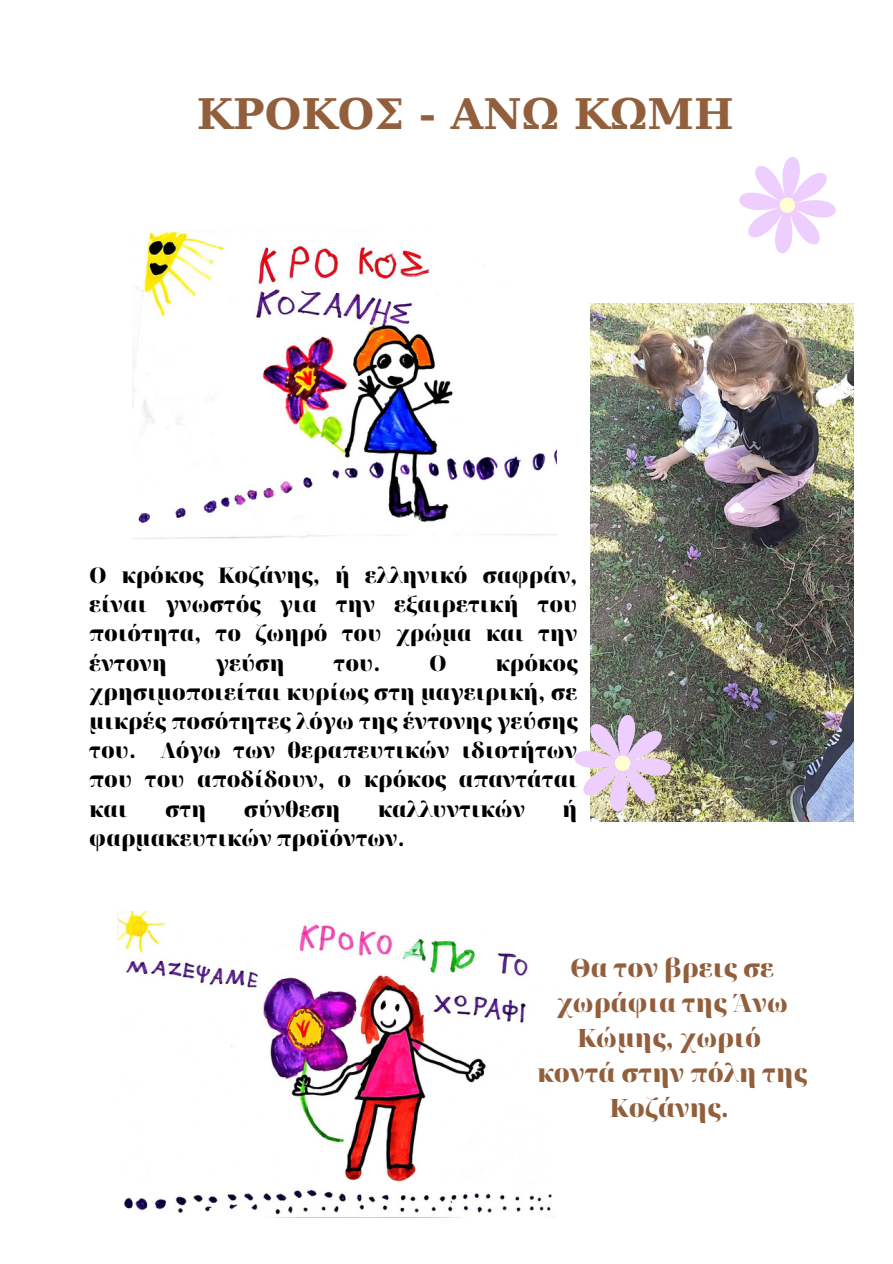
<style>
.page{position:relative;width:893px;height:1264px;background:#fff}
.page>*{position:absolute;margin:0;border:0;box-sizing:border-box;transform-origin:0 0}
.t1{font:700 42px "DejaVu Serif";color:#925f3c}
.t2{font:900 25.2px/35px "Noto Serif Display";color:#925f3c;text-align:center}
.t3{font:900 21.6px/29.2px "Noto Serif Display";color:#000;text-align:justify}
</style>
<div class="page">
<img style="left:133px;top:230px;width:423px;height:309px">
<img style="left:590px;top:303px;width:263px;height:518px">
<img style="left:117px;top:911px;width:435px;height:304px">
<svg style="left:739px;top:157px;width:97px;height:97px"></svg>
<img style="left:574px;top:697px;width:114px;height:125px">
<p class="t1" style="left:197px;top:89px;width:538px">ΚΡΟΚΟΣ - ΑΝΩ ΚΩΜΗ</p>
<p class="t3" style="left:89px;top:560px;width:490px">Ο κρόκος Κοζάνης, ή ελληνικό σαφράν, είναι γνωστός για την εξαιρετική του ποιότητα, το ζωηρό του χρώμα και την έντονη</p>
<p class="t3" style="left:89px;top:647px;width:490px;text-indent:406px">κρόκος χρησιμοποιείται κυρίως στη μαγειρική, σε μικρές ποσότητες λόγω της έντονης γεύσης του. Λόγω των θεραπευτικών ιδιοτήτων που του αποδίδουν, ο κρόκος απαντάται και</p>
<p class="t3" style="left:216px;top:647px;width:71px">γεύση</p>
<p class="t3" style="left:333px;top:647px;width:48px">του.</p>
<p class="t3" style="left:429px;top:647px;width:19px">Ο</p>
<p class="t3" style="left:165px;top:793px;width:43px">στη</p>
<p class="t3" style="left:244px;top:793px;width:98px">σύνθεση</p>
<p class="t3" style="left:378px;top:793px;width:149px">καλλυντικών</p>
<p class="t3" style="left:562px;top:793px;width:16px">ή</p>
<p class="t3" style="left:89px;top:823px;width:317px">φαρμακευτικών προϊόντων.</p>
<p class="t2" style="left:556px;top:949px;width:233px">Θα τον βρεις σε χωράφια της Άνω<br>Κώμης, χωριό</p>
<p class="t2" style="left:537px;top:1054px;width:272px">κοντά στην πόλη της<br>Κοζάνης.</p>
</div>
